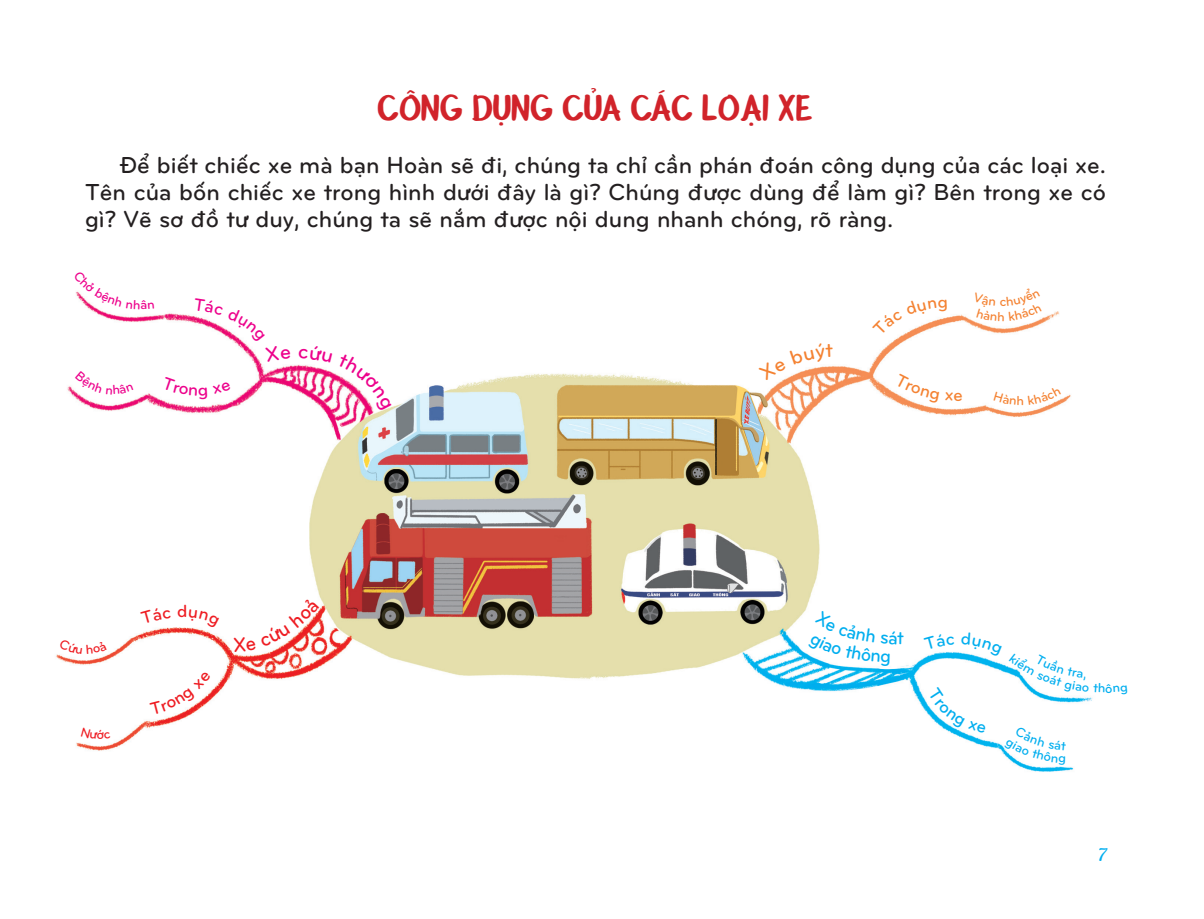
<style>
.page{position:relative;width:1204px;height:919px;background:#fff}
.page>*{position:absolute;margin:0;border:0;box-sizing:border-box;transform-origin:0 0}
.t1{font:37.5px "SVN Cavorting";color:#d1232a}
.body_text{font:24px/27px "UTM Bryant LG Bold";color:#231f20;text-align:justify}
.t2{font:16.5px "SVN Anastasia";color:#00aeef}
.body_text-2{font:13.5px "UTM Bryant LG Bold";color:#f48232}
</style>
<div class="page">
<img style="left:56px;top:309px;width:1037px;height:463px">
<svg style="left:75px;top:371px;width:58px;height:23px"></svg>
<svg style="left:162px;top:377px;width:45px;height:22px"></svg>
<svg style="left:213px;top:382px;width:18px;height:12px"></svg>
<svg style="left:59px;top:638px;width:48px;height:16px"></svg>
<svg style="left:81px;top:727px;width:29px;height:12px"></svg>
<svg style="left:973px;top:309px;width:68px;height:12px"></svg>
<svg style="left:993px;top:392px;width:23px;height:13px"></svg>
<svg style="left:1027px;top:386px;width:34px;height:18px"></svg>
<svg style="left:894px;top:373px;width:45px;height:29px"></svg>
<svg style="left:945px;top:392px;width:17px;height:9px"></svg>
<svg style="left:75px;top:291px;width:23px;height:18px"></svg>
<svg style="left:140px;top:607px;width:31px;height:16px"></svg>
<svg style="left:178px;top:604px;width:41px;height:24px"></svg>
<svg style="left:193px;top:309px;width:97px;height:52px"></svg>
<svg style="left:299px;top:345px;width:33px;height:18px"></svg>
<svg style="left:338px;top:353px;width:54px;height:58px"></svg>
<svg style="left:758px;top:343px;width:75px;height:37px"></svg>
<svg style="left:871px;top:309px;width:76px;height:26px"></svg>
<svg style="left:923px;top:633px;width:31px;height:16px"></svg>
<svg style="left:961px;top:632px;width:41px;height:24px"></svg>
<svg style="left:149px;top:671px;width:62px;height:43px"></svg>
<svg style="left:1004px;top:726px;width:62px;height:39px"></svg>
<svg style="left:1008px;top:653px;width:85px;height:41px"></svg>
<svg style="left:927px;top:687px;width:59px;height:45px"></svg>
<svg style="left:234px;top:597px;width:85px;height:55px"></svg>
<svg style="left:807px;top:611px;width:96px;height:54px"></svg>
<p class="t1" style="left:378px;top:85px;width:437px">CÔNG DỤNG CỦA CÁC LOẠI XE</p>
<p class="body_text" style="left:85px;top:149px;width:1022px;text-indent:34px">Để biết chiếc xe mà bạn Hoàn sẽ đi, chúng ta chỉ cần phán đoán công dụng của các loại xe.<br>Tên của bốn chiếc xe trong hình dưới đây là gì? Chúng được dùng để làm gì? Bên trong xe có gì? Vẽ sơ đồ tư duy, chúng ta sẽ nắm được nội dung nhanh chóng, rõ ràng.</p>
<p class="body_text-2" style="left:1016px;top:390px;width:9px">h</p>
<p class="t2" style="left:1097px;top:845px;width:10px">7</p>
</div>
